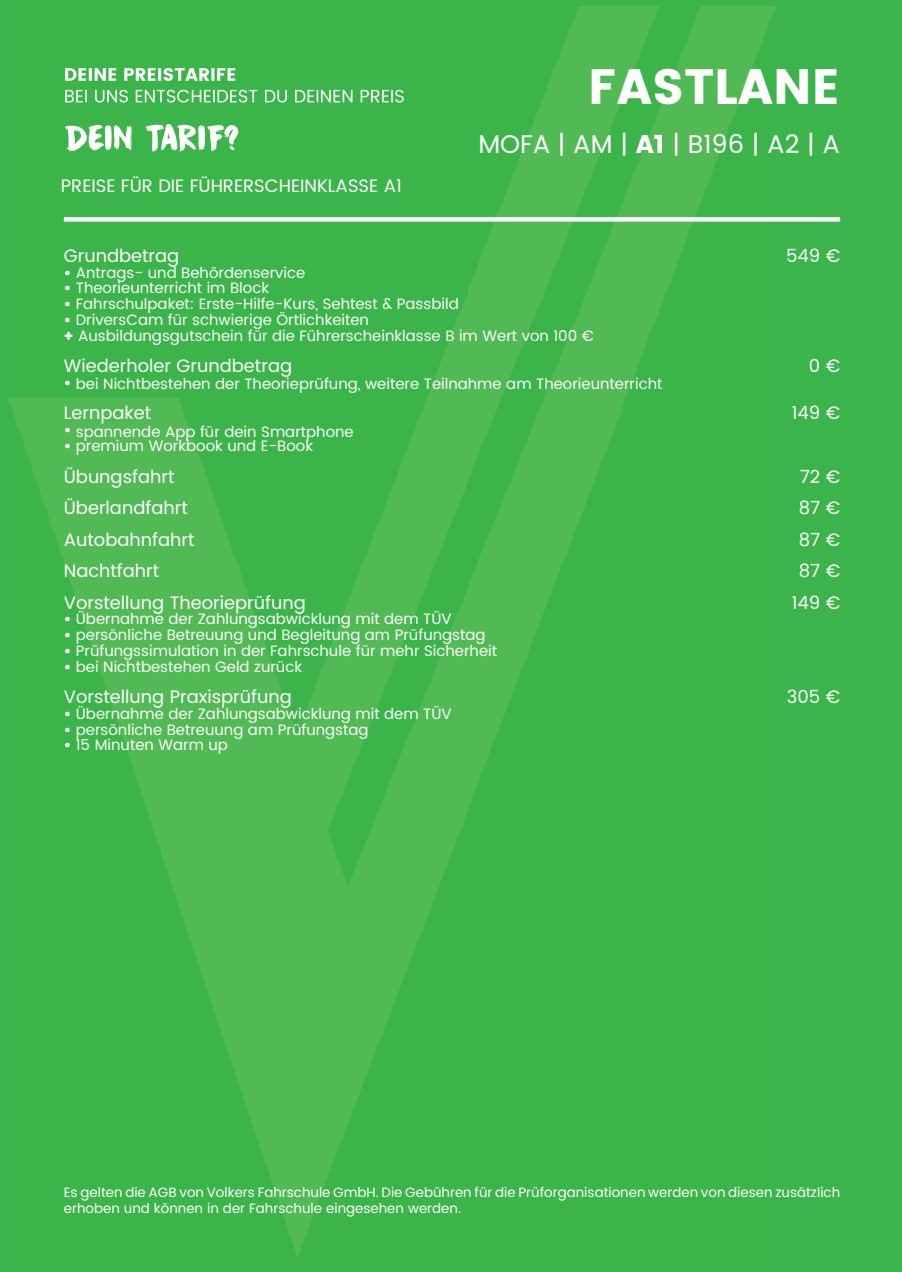
<style>
.page{position:relative;width:902px;height:1272px;background:#fff}
.page>*{position:absolute;margin:0;border:0;box-sizing:border-box;transform-origin:0 0}
.t1{font:49.5px "Poppins";color:#fff}
.t2{font:25.5px "Poppins";color:#fff}
.t3{font:18px "Poppins";color:#fff}
.t4{font:15px/15.8px "Poppins";color:#fff}
.t5{font:13.5px/16.2px "Poppins";color:#fff}
.s1{font-style:inherit}
</style>
<div class="page">
<div style="left:0;top:0;width:901px;height:1271px;background:#3bb54b"></div>
<img style="left:9px;top:6px;width:766px;height:1250px">
<img style="left:65px;top:68px;width:170px;height:13px">
<img style="left:65px;top:90px;width:338px;height:12px">
<img style="left:65px;top:124px;width:173px;height:28px">
<div style="left:64px;top:217px;width:776px;height:5px;background:#fff"></div>
<h1 class="t1" style="left:588px;top:58px;width:253px">FASTLANE</h1>
<p class="t3" style="left:61px;top:173px;width:342px">PREISE FÜR DIE FÜHRERSCHEINKLASSE A1</p>
<h2 class="t2" style="left:478px;top:125px;width:363px">MOFA | AM | <span class="s1">A1</span> | B196 | A2 | A</h2>
<p class="t3" style="left:64px;top:242px;width:117px">Grundbetrag</p>
<p class="t3" style="left:786px;top:242px;width:56px">549 €</p>
<p class="t4" style="left:64px;top:265px;width:243px"><span class="s1">•</span> Antrags- und Behördenservice</p>
<p class="t4" style="left:64px;top:281px;width:207px"><span class="s1">•</span> Theorieunterricht im Block</p>
<p class="t4" style="left:64px;top:296px;width:396px"><span class="s1">•</span> Fahrschulpaket: Erste-Hilfe-Kurs, Sehtest &amp; Passbild</p>
<p class="t4" style="left:64px;top:312px;width:531px"><span class="s1">•</span> DriversCam für schwierige Örtlichkeiten<br><span class="s1">+</span> Ausbildungsgutschein für die Führerscheinklasse B im Wert von 100 €</p>
<p class="t3" style="left:64px;top:353px;width:230px">Wiederholer Grundbetrag</p>
<p class="t3" style="left:808px;top:353px;width:33px">0 €</p>
<p class="t4" style="left:64px;top:377px;width:600px"><span class="s1">•</span> bei Nichtbestehen der Theorieprüfung, weitere Teilnahme am Theorieunterricht</p>
<p class="t3" style="left:64px;top:400px;width:89px">Lernpaket</p>
<p class="t3" style="left:791px;top:400px;width:50px">149 €</p>
<p class="t4" style="left:64px;top:424px;width:291px"><span class="s1">•</span> spannende App für dein Smartphone</p>
<p class="t4" style="left:64px;top:438px;width:251px"><span class="s1">•</span> premium Workbook und E-Book</p>
<p class="t3" style="left:64px;top:463px;width:112px">Übungsfahrt</p>
<p class="t3" style="left:799px;top:463px;width:42px">72 €</p>
<p class="t3" style="left:64px;top:494px;width:125px">Überlandfahrt</p>
<p class="t3" style="left:798px;top:494px;width:43px">87 €</p>
<p class="t3" style="left:64px;top:526px;width:132px">Autobahnfahrt</p>
<p class="t3" style="left:798px;top:526px;width:43px">87 €</p>
<p class="t3" style="left:64px;top:557px;width:97px">Nachtfahrt</p>
<p class="t3" style="left:798px;top:557px;width:43px">87 €</p>
<p class="t3" style="left:64px;top:589px;width:243px">Vorstellung Theorieprüfung</p>
<p class="t3" style="left:791px;top:589px;width:50px">149 €</p>
<p class="t4" style="left:64px;top:611px;width:389px"><span class="s1">•</span> Übernahme der Zahlungsabwicklung mit dem TÜV</p>
<p class="t4" style="left:64px;top:627px;width:423px"><span class="s1">•</span> persönliche Betreuung und Begleitung am Prüfungstag</p>
<p class="t4" style="left:64px;top:643px;width:435px"><span class="s1">•</span> Prüfungssimulation in der Fahrschule für mehr Sicherheit</p>
<p class="t4" style="left:64px;top:659px;width:240px"><span class="s1">•</span> bei Nichtbestehen Geld zurück</p>
<p class="t3" style="left:64px;top:683px;width:229px">Vorstellung Praxisprüfung</p>
<p class="t3" style="left:786px;top:683px;width:55px">305 €</p>
<p class="t4" style="left:64px;top:706px;width:389px"><span class="s1">•</span> Übernahme der Zahlungsabwicklung mit dem TÜV</p>
<p class="t4" style="left:64px;top:722px;width:306px"><span class="s1">•</span> persönliche Betreuung am Prüfungstag</p>
<p class="t4" style="left:64px;top:737px;width:166px"><span class="s1">•</span> 15 Minuten Warm up</p>
<p class="t5" style="left:64px;top:1184px;width:777px">Es gelten die AGB von Volkers Fahrschule GmbH. Die Gebühren für die Prüforganisationen werden von diesen zusätzlich erhoben und können in der Fahrschule eingesehen werden.</p>
</div>
